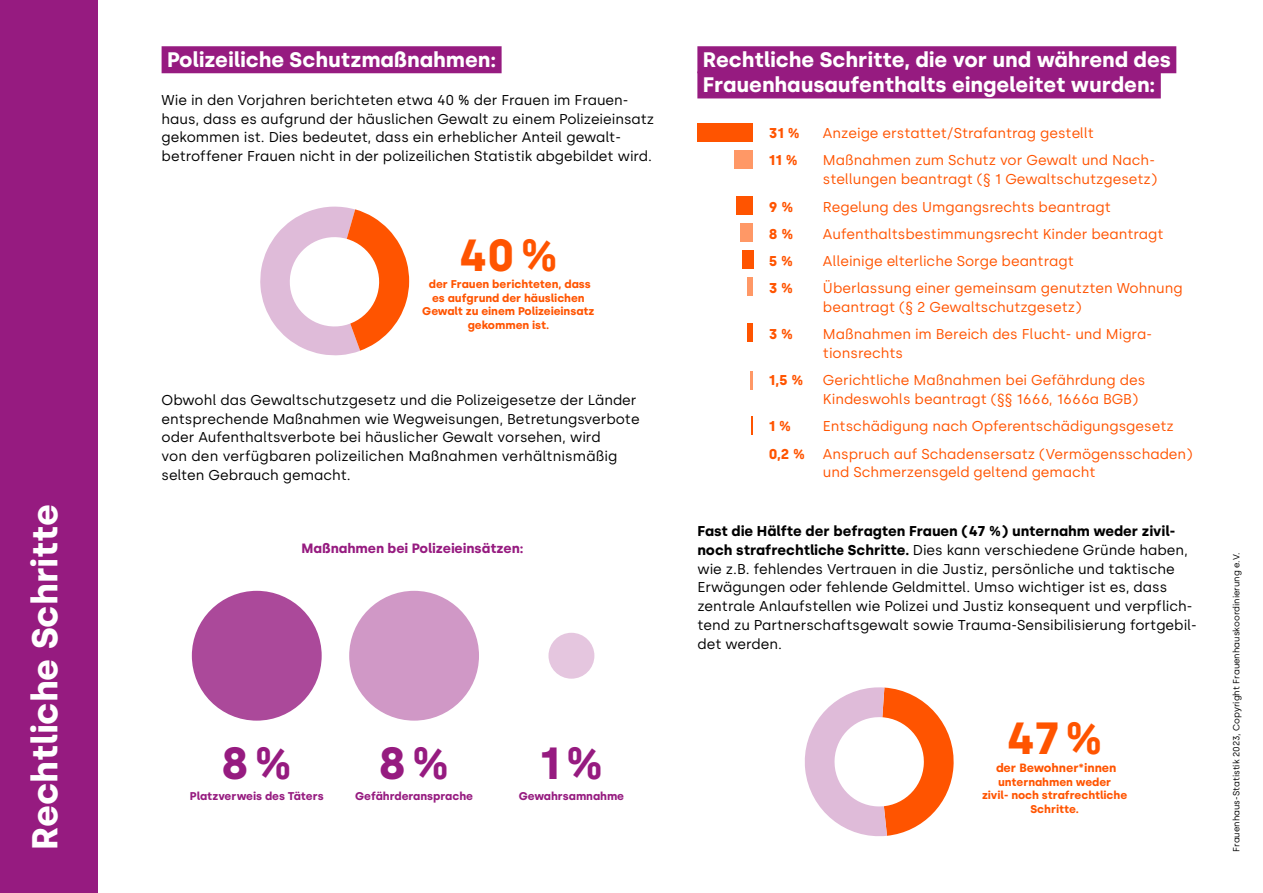
<style>
.page{position:relative;width:1263px;height:893px;background:#fff}
.page>*{position:absolute;margin:0;border:0;box-sizing:border-box;transform-origin:0 0}
.t1{font:700 45px "Silka";color:#ff5400}
.t2{font:700 45px "Silka";color:#961b80}
.t3{font:700 36px "Silka";color:#fff}
.t4{font:700 21px/25.2px "Silka";color:#fff}
.t5{font:14.25px/18.8px "Silka";color:#000}
.t6{font:14.25px/18.8px "Silka";color:#ff5400}
.t7{font:700 14.25px "Silka";color:#ff5400}
.t8{font:700 13.5px "Silka";color:#961b80}
.t9{font:700 12px "Silka";color:#ff5400}
.t10{font:700 11.25px/13.5px "Silka";color:#ff5400;text-align:center}
.t11{font:700 11.25px "Silka";color:#961b80}
.t12{font:9px "Silka";color:#000}
.s1{font-weight:700}
</style>
<div class="page">
<div style="left:0;top:0;width:98px;height:893px;background:#961b80"></div>
<div style="left:162px;top:46px;width:340px;height:27px;background:#961b80"></div>
<svg style="left:260px;top:206px;width:149px;height:150px"></svg>
<div style="left:697px;top:46px;width:479px;height:27px;background:#961b80"></div>
<div style="left:697px;top:71px;width:464px;height:27px;background:#961b80"></div>
<div style="left:697px;top:123px;width:56px;height:19px;background:#ff5400"></div>
<div style="left:736px;top:196px;width:17px;height:19px;background:#ff5400"></div>
<div style="left:742px;top:250px;width:11px;height:19px;background:#ff5400"></div>
<div style="left:747px;top:323px;width:6px;height:19px;background:#ff5400"></div>
<svg style="left:751px;top:416px;width:2px;height:19px"></svg>
<div style="left:734px;top:150px;width:19px;height:19px;background:#ff9866"></div>
<div style="left:740px;top:223px;width:13px;height:19px;background:#ff9866"></div>
<div style="left:747px;top:277px;width:6px;height:19px;background:#ff9866"></div>
<hr style="left:750px;top:371px;width:3px;height:19px;background:#ff9866">
<div style="left:192px;top:591px;width:130px;height:130px;background:#ab499a;border-radius:65px"></div>
<div style="left:349px;top:591px;width:130px;height:130px;background:#d098c6;border-radius:65px"></div>
<div style="left:548px;top:633px;width:46px;height:46px;background:#e5c6df;border-radius:23px"></div>
<svg style="left:804px;top:687px;width:150px;height:150px"></svg>
<h2 class="t3" style="left:24px;top:850px;width:347px;rotate:-90deg">Rechtliche Schritte</h2>
<h3 class="t4" style="left:167px;top:47px;width:331px">Polizeiliche Schutzmaßnahmen:</h3>
<p class="t5" style="left:162px;top:90px;width:494px">Wie in den Vorjahren berichteten etwa 40 % der Frauen im Frauen&shy;haus, dass es aufgrund der häuslichen Gewalt zu einem Polizeieinsatz gekommen ist. Dies bedeutet, dass ein erheblicher Anteil gewalt&shy;betroffener Frauen nicht in der polizeilichen Statistik abgebildet wird.</p>
<h1 class="t1" style="left:459px;top:229px;width:101px">40%</h1>
<p class="t10" style="left:422px;top:291px;width:174px">es aufgrund der häuslichen<br>Gewalt zu einem Polizeieinsatz gekommen ist.</p>
<p class="t10" style="left:429px;top:277px;width:163px">der Frauen berichteten, dass</p>
<p class="t5" style="left:162px;top:390px;width:480px">Obwohl das Gewaltschutzgesetz und die Polizeigesetze der Länder entsprechende Maßnahmen wie Wegweisungen, Betretungsverbote oder Aufenthaltsverbote bei häuslicher Gewalt vorsehen, wird<br>von den verfügbaren polizeilichen Maßnahmen verhältnismäßig selten Gebrauch gemacht.</p>
<p class="t8" style="left:301px;top:540px;width:223px">Maßnahmen bei Polizeieinsätzen:</p>
<h1 class="t2" style="left:221px;top:737px;width:72px">8%</h1>
<p class="t11" style="left:190px;top:789px;width:135px">Platzverweis des Täters</p>
<h1 class="t2" style="left:379px;top:737px;width:72px">8%</h1>
<p class="t11" style="left:355px;top:789px;width:119px">Gefährderansprache</p>
<h1 class="t2" style="left:539px;top:737px;width:66px">1%</h1>
<p class="t11" style="left:519px;top:789px;width:107px">Gewahrsamnahme</p>
<h3 class="t4" style="left:703px;top:47px;width:470px">Rechtliche Schritte, die vor und während des<br>Frauenhausaufenthalts eingeleitet wurden:</h3>
<p class="t7" style="left:769px;top:125px;width:32px">31 %</p>
<p class="t6" style="left:823px;top:124px;width:272px">Anzeige erstattet/Strafantrag gestellt</p>
<p class="t7" style="left:769px;top:152px;width:30px">11 %</p>
<p class="t6" style="left:823px;top:151px;width:336px">Maßnahmen zum Schutz vor Gewalt und Nach&shy;stellungen beantragt (§ 1 Gewaltschutzgesetz)</p>
<p class="t7" style="left:769px;top:198px;width:26px">9 %</p>
<p class="t6" style="left:823px;top:197px;width:289px">Regelung des Umgangsrechts beantragt</p>
<p class="t7" style="left:769px;top:225px;width:26px">8 %</p>
<p class="t6" style="left:823px;top:224px;width:342px">Aufenthaltsbestimmungsrecht Kinder beantragt</p>
<p class="t7" style="left:769px;top:253px;width:26px">5 %</p>
<p class="t6" style="left:823px;top:252px;width:252px">Alleinige elterliche Sorge beantragt</p>
<p class="t7" style="left:769px;top:280px;width:26px">3 %</p>
<p class="t6" style="left:823px;top:279px;width:361px">Überlassung einer gemeinsam genutzten Wohnung beantragt (§ 2 Gewaltschutzgesetz)</p>
<p class="t7" style="left:769px;top:326px;width:26px">3 %</p>
<p class="t6" style="left:823px;top:325px;width:330px">Maßnahmen im Bereich des Flucht- und Migra&shy;tionsrechts</p>
<p class="t7" style="left:769px;top:372px;width:36px">1,5 %</p>
<p class="t6" style="left:823px;top:371px;width:324px">Gerichtliche Maßnahmen bei Gefährdung des<br>Kindeswohls beantragt (§§ 1666, 1666a BGB)</p>
<p class="t7" style="left:769px;top:418px;width:24px">1 %</p>
<p class="t6" style="left:823px;top:417px;width:352px">Entschädigung nach Opferentschädigungsgesetz</p>
<p class="t7" style="left:769px;top:445px;width:37px">0,2 %</p>
<p class="t6" style="left:823px;top:444px;width:371px">Anspruch auf Schadensersatz (Vermögensschaden) und Schmerzensgeld geltend gemacht</p>
<p class="t5" style="left:697px;top:522px;width:501px"><span class="s1">Fast die Hälfte der befragten Frauen (47 %) unternahm weder zivil&shy;noch strafrechtliche Schritte.</span> Dies kann verschiedene Gründe haben, wie z.B. fehlendes Vertrauen in die Justiz, persönliche und taktische Erwägungen oder fehlende Geldmittel. Umso wichtiger ist es, dass zentrale Anlaufstellen wie Polizei und Justiz konsequent und verpflich&shy;tend zu Partnerschaftsgewalt sowie Trauma-Sensibilisierung fortgebil&shy;det werden.</p>
<h1 class="t1" style="left:1006px;top:712px;width:98px">47%</h1>
<p class="t10" style="left:982px;top:775px;width:147px">unternahmen weder<br>zivil- noch strafrechtliche<br>Schritte.</p>
<p class="t9" style="left:996px;top:761px;width:122px">der Bewohner*innen</p>
<p class="t12" style="left:1231px;top:852px;width:301px;rotate:-90deg">Frauenhaus-Statistik 2023, Copyright Frauenhauskoordinierung e.V.</p>
</div>
